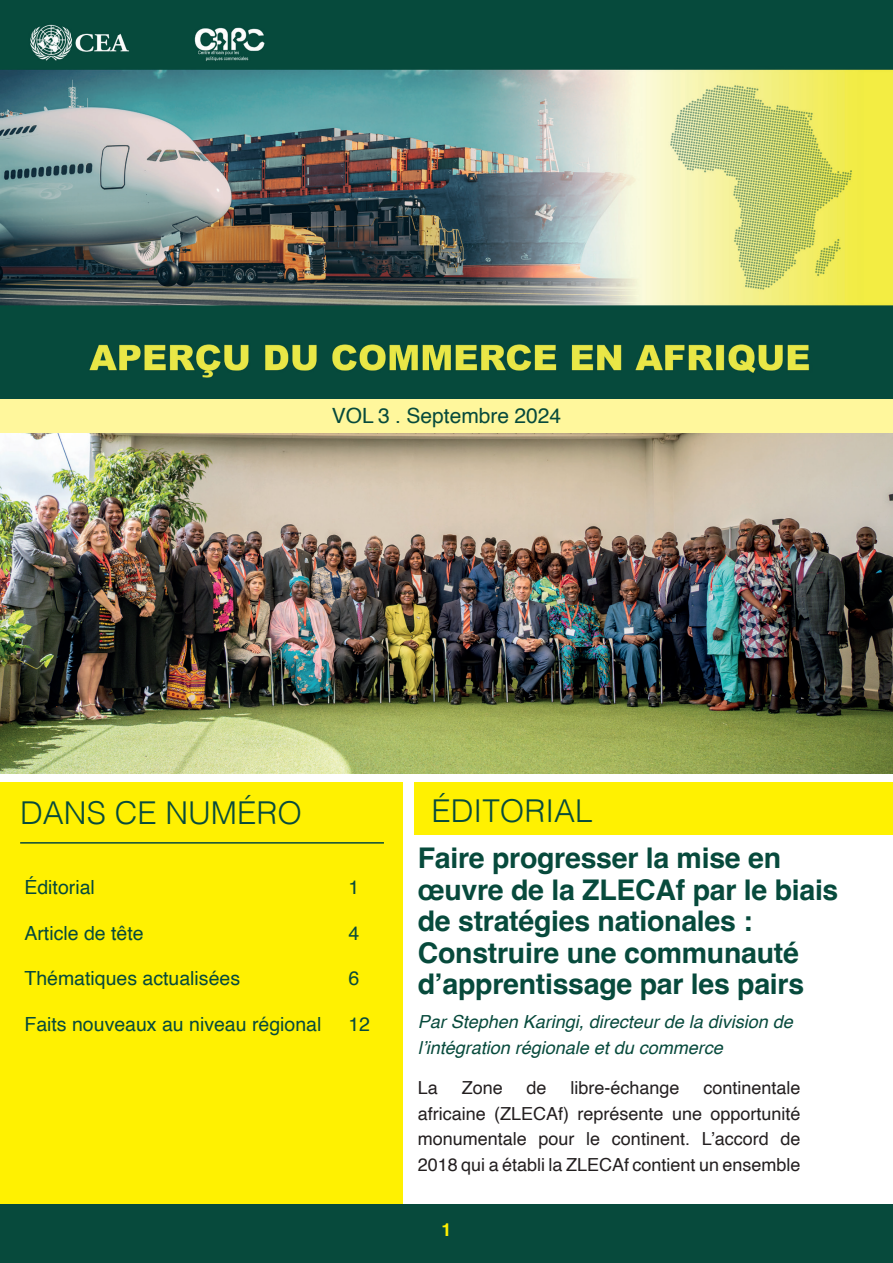
<style>
.page{position:relative;width:893px;height:1263px;background:#fff}
.page>*{position:absolute;margin:0;border:0;box-sizing:border-box;transform-origin:0 0}
.t1{font:300 31.5px "Helvetica";color:#074a3c}
.t2{font:700 28.5px/31.5px "Helvetica";letter-spacing:-.01em;color:#074a3c}
.t3{font:21px "Helvetica";color:#074a3c}
.t4{font:19.5px "Helvetica";color:#074a3c}
.t5{font:18px/25.5px "Helvetica";color:#231f20;text-align:justify}
.t6{font:italic 18px/25.5px "Helvetica";color:#074a3c}
.t7{font:700 18px "Helvetica";color:#fff101}
</style>
<div class="page">
<img style="left:0;top:0;width:893px;height:399px">
<div style="left:0;top:782px;width:403px;height:481px;background:#fff101"></div>
<div style="left:0;top:399px;width:893px;height:34px;background:#fff79c"></div>
<hr style="left:20px;top:842px;width:364px;height:2px;background:#074a3c">
<div style="left:415px;top:782px;width:478px;height:53px;background:#fff101"></div>
<img style="left:0;top:433px;width:893px;height:340px">
<div style="left:0;top:1204px;width:893px;height:59px;background:#074a3c"></div>
<p class="t3" style="left:332px;top:400px;width:231px">VOL 3 . Septembre 2024</p>
<h1 class="t1" style="left:20px;top:786px;width:283px">DANS CE NUMÉRO</h1>
<h1 class="t1" style="left:432px;top:784px;width:163px">ÉDITORIAL</h1>
<p class="t4" style="left:24px;top:872px;width:72px">Éditorial</p>
<p class="t4" style="left:348px;top:872px;width:12px">1</p>
<p class="t4" style="left:24px;top:918px;width:121px">Article de tête</p>
<p class="t4" style="left:348px;top:918px;width:12px">4</p>
<p class="t4" style="left:24px;top:963px;width:217px">Thématiques actualisées</p>
<p class="t4" style="left:348px;top:963px;width:12px">6</p>
<p class="t4" style="left:24px;top:1009px;width:298px">Faits nouveaux au niveau régional</p>
<p class="t4" style="left:348px;top:1009px;width:23px">12</p>
<h2 class="t2" style="left:418px;top:845px;width:422px">Faire progresser la mise en œuvre de la ZLECAf par le biais de stratégies nationales :<br>Construire une communauté d’apprentissage par les pairs</h2>
<p class="t6" style="left:418px;top:1009px;width:377px">Par Stephen Karingi, directeur de la division de l’intégration régionale et du commerce</p>
<p class="t5" style="left:418px;top:1075px;width:22px">La</p>
<p class="t5" style="left:462px;top:1075px;width:43px">Zone</p>
<p class="t5" style="left:527px;top:1075px;width:22px">de</p>
<p class="t5" style="left:570px;top:1075px;width:111px">libre-échange</p>
<p class="t5" style="left:418px;top:1075px;width:384px;text-indent:286px">continentale africaine (ZLECAf) représente une opportunité monumentale pour le continent. L’accord de 2018 qui a établi la ZLECAf contient un ensemble</p>
<p class="t7" style="left:441px;top:1218px;width:12px">1</p>
</div>
